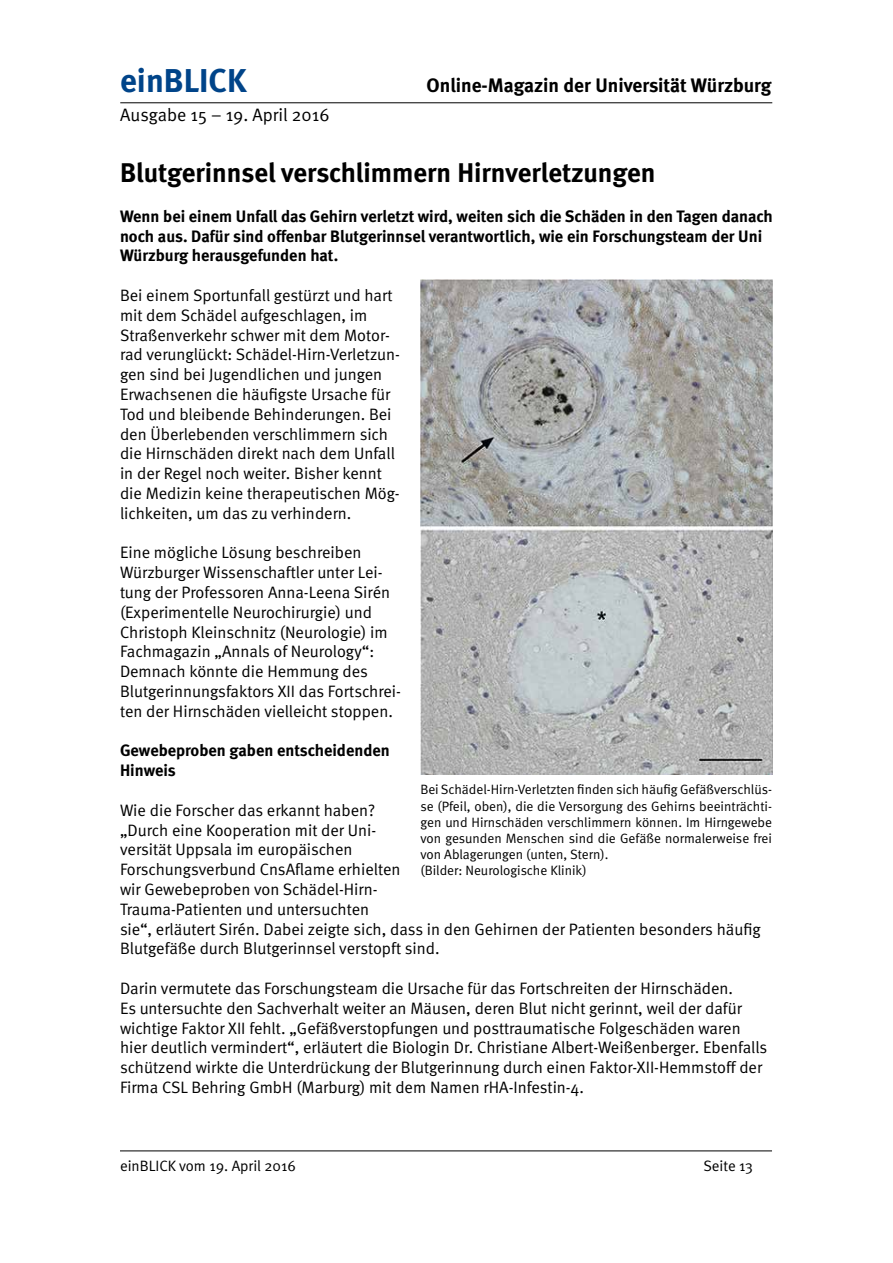
<style>
.page{position:relative;width:893px;height:1263px;background:#fff}
.page>*{position:absolute;margin:0;border:0;box-sizing:border-box;transform-origin:0 0}
.t1{font:700 33px "Meta";color:#004489}
.t2{font:700 27px "Meta";color:#000}
.t3{font:700 19.5px "Meta";color:#000}
.t4{font:18px "Meta Normal";color:#000}
.t5{font:16.5px/19.8px "Meta Normal";color:#000}
.t6{font:700 16.5px/19.8px "Meta";color:#000}
.t7{font:15px "Meta Normal";color:#000}
.t8{font:13.5px/16.2px "Meta Normal";color:#000}
</style>
<div class="page">
<hr style="left:120px;top:102px;width:652px;height:1px;background:#000">
<hr style="left:120px;top:1150px;width:652px;height:1px;background:#000">
<img style="left:420px;top:279px;width:353px;height:495px">
<h1 class="t1" style="left:120px;top:61px;width:128px">einBLICK</h1>
<p class="t3" style="left:427px;top:74px;width:346px">Online-Magazin der Universität Würzburg</p>
<p class="t4" style="left:120px;top:105px;width:211px">Ausgabe 15 – 19. April 2016</p>
<h2 class="t2" style="left:120px;top:157px;width:537px">Blutgerinnsel verschlimmern Hirnverletzungen</h2>
<p class="t6" style="left:120px;top:206px;width:654px">Wenn bei einem Unfall das Gehirn verletzt wird, weiten sich die Schäden in den Tagen danach noch aus. Dafür sind offenbar Blutgerinnsel verantwortlich, wie ein Forschungsteam der Uni<br>Würzburg herausgefunden hat.</p>
<p class="t5" style="left:120px;top:285px;width:281px">Bei einem Sportunfall gestürzt und hart mit dem Schädel aufgeschlagen, im Straßenverkehr schwer mit dem Motor&shy;rad verunglückt: Schädel-Hirn-Verletzun&shy;gen sind bei Jugendlichen und jungen Erwachsenen die häufigste Ursache für Tod und bleibende Behinderungen. Bei den Überlebenden verschlimmern sich die Hirnschäden direkt nach dem Unfall in der Regel noch weiter. Bisher kennt die Medizin keine therapeutischen Mög&shy;lichkeiten, um das zu verhindern.</p>
<p class="t5" style="left:120px;top:542px;width:282px">Eine mögliche Lösung beschreiben Würzburger Wissenschaftler unter Lei&shy;tung der Professoren Anna-Leena Sirén (Experimentelle Neurochirurgie) und Christoph Kleinschnitz (Neurologie) im Fachmagazin „Annals of Neurology“:<br>Demnach könnte die Hemmung des Blutgerinnungsfaktors XII das Fortschrei&shy;ten der Hirnschäden vielleicht stoppen.</p>
<p class="t6" style="left:120px;top:740px;width:271px">Gewebeproben gaben entscheidenden<br>Hinweis</p>
<p class="t5" style="left:120px;top:800px;width:642px">Wie die Forscher das erkannt haben?<br>„Durch eine Kooperation mit der Uni-<br>versität Uppsala im europäischen<br>Forschungsverbund CnsAflame erhielten<br>wir Gewebeproben von Schädel-Hirn-<br>Trauma-Patienten und untersuchten<br>sie“, erläutert Sirén. Dabei zeigte sich, dass in den Gehirnen der Patienten besonders häufig Blutgefäße durch Blutgerinnsel verstopft sind.</p>
<p class="t5" style="left:120px;top:978px;width:649px">Darin vermutete das Forschungsteam die Ursache für das Fortschreiten der Hirnschäden.<br>Es untersuchte den Sachverhalt weiter an Mäusen, deren Blut nicht gerinnt, weil der dafür wichtige Faktor XII fehlt. „Gefäßverstopfungen und posttraumatische Folgeschäden waren hier deutlich vermindert“, erläutert die Biologin Dr. Christiane Albert-Weißenberger. Ebenfalls schützend wirkte die Unterdrückung der Blutgerinnung durch einen Faktor-XII-Hemmstoff der Firma CSL Behring GmbH (Marburg) mit dem Namen rHA-Infestin-4.</p>
<p class="t8" style="left:420px;top:781px;width:353px">Bei Schädel-Hirn-Verletzten finden sich häufig Gefäßverschlüs&shy;se (Pfeil, oben), die die Versorgung des Gehirns beeinträchti&shy;gen und Hirnschäden verschlimmern können. Im Hirngewebe von gesunden Menschen sind die Gefäße normalerweise frei von Ablagerungen (unten, Stern).<br>(Bilder: Neurologische Klinik)</p>
<p class="t7" style="left:120px;top:1157px;width:177px">einBLICK vom 19. April 2016</p>
<p class="t7" style="left:703px;top:1157px;width:51px">Seite 13</p>
</div>
